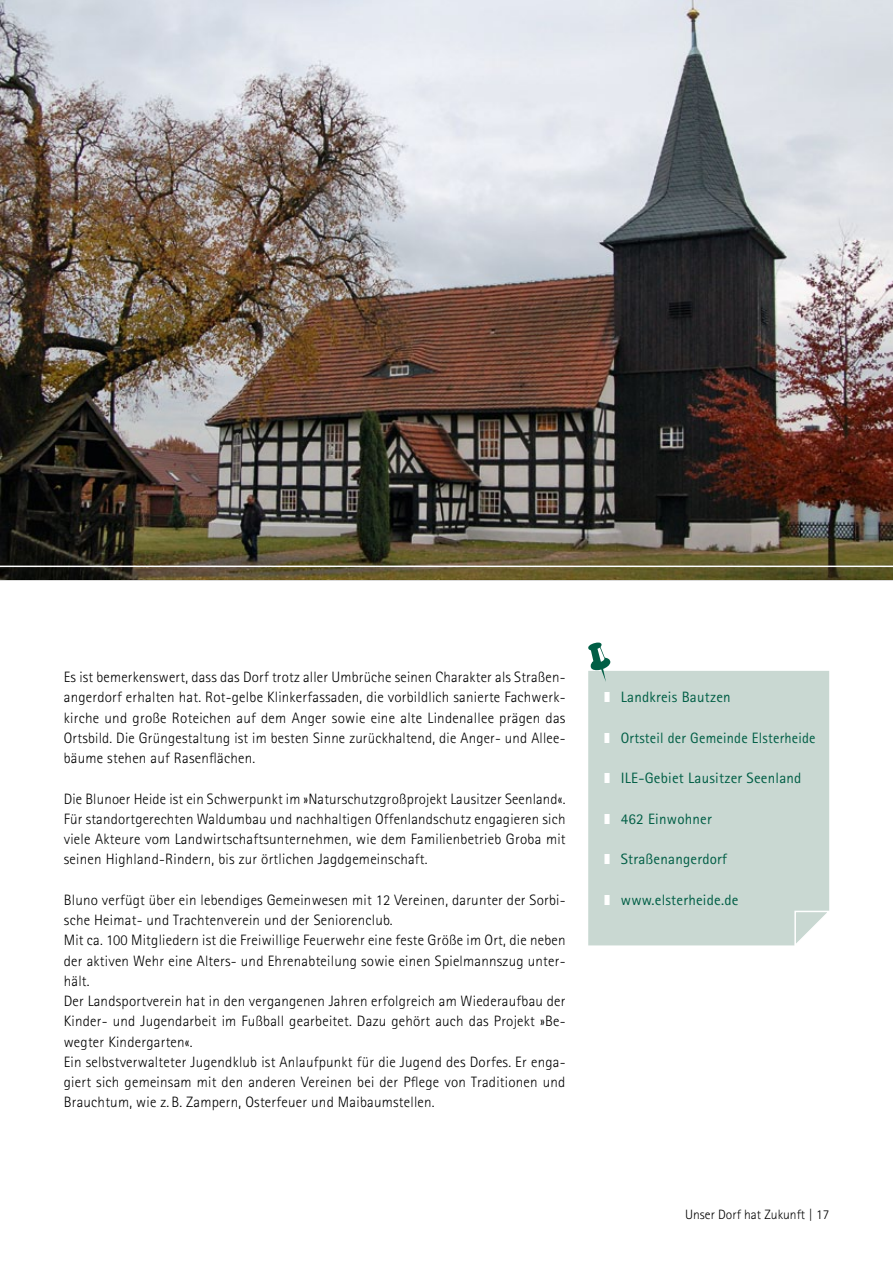
<style>
.page{position:relative;width:893px;height:1263px;background:#fff}
.page>*{position:absolute;margin:0;border:0;box-sizing:border-box;transform-origin:0 0}
.t1{font:300 15px/20.2px "Rotis Sans Serif";letter-spacing:.015em;color:#000;text-align:justify}
.t2{font:15px "Rotis Sans Serif";letter-spacing:.015em;color:#005e45}
.t3{font:15px "Rotis Sans Serif";letter-spacing:.015em;color:#005e45;scale:.96 1}
.t4{font:300 13.5px "Rotis Sans Serif";color:#000}
.s1{font-family:"Sandstein Zapf 0 wt";color:#fff}
</style>
<div class="page">
<div style="left:588px;top:671px;width:241px;height:274px;background:#c9d8d2"></div>
<svg style="left:794px;top:910px;width:35px;height:36px"></svg>
<svg style="left:588px;top:642px;width:22px;height:40px"></svg>
<img style="left:0;top:0;width:893px;height:580px">
<hr style="left:0;top:566px;width:893px;height:1px;background:#fff">
<p class="t1" style="left:64px;top:667px;width:503px">Es ist bemerkenswert, dass das Dorf trotz aller Umbrüche seinen Charakter als Straßen&shy;angerdorf erhalten hat. Rot-gelbe Klinkerfassaden, die vorbildlich sanierte Fachwerk&shy;kirche und große Roteichen auf dem Anger sowie eine alte Lindenallee prägen das Ortsbild. Die Grüngestaltung ist im besten Sinne zurückhaltend, die Anger- und Allee&shy;bäume stehen auf Rasenflächen.</p>
<p class="t1" style="left:64px;top:788px;width:503px">Die Blunoer Heide ist ein Schwerpunkt im »Naturschutzgroßprojekt Lausitzer Seenland«.<br>Für standortgerechten Waldumbau und nachhaltigen Offenlandschutz engagieren sich viele Akteure vom Landwirtschaftsunternehmen, wie dem Familienbetrieb Groba mit seinen Highland-Rindern, bis zur örtlichen Jagdgemeinschaft.</p>
<p class="t1" style="left:64px;top:889px;width:503px;text-align:left">Bluno verfügt über ein lebendiges Gemeinwesen mit 12 Vereinen, darunter der Sorbi&shy;sche Heimat- und Trachtenverein und der Seniorenclub.<br>Mit ca. 100 Mitgliedern ist die Freiwillige Feuerwehr eine feste Größe im Ort, die neben der aktiven Wehr eine Alters- und Ehrenabteilung sowie einen Spielmannszug unter&shy;hält.<br>Der Landsportverein hat in den vergangenen Jahren erfolgreich am Wiederaufbau der Kinder- und Jugendarbeit im Fußball gearbeitet. Dazu gehört auch das Projekt »Be&shy;wegter Kindergarten«.<br>Ein selbstverwalteter Jugendklub ist Anlaufpunkt für die Jugend des Dorfes. Er enga&shy;giert sich gemeinsam mit den anderen Vereinen bei der Pflege von Traditionen und Brauchtum, wie z. B. Zampern, Osterfeuer und Maibaumstellen.</p>
<p class="t2" style="left:604px;top:688px;width:128px"><span class="s1">N</span> Landkreis Bautzen</p>
<p class="t3" style="left:604px;top:729px;width:222px"><span class="s1">N</span> Ortsteil der Gemeinde Elsterheide</p>
<p class="t2" style="left:604px;top:769px;width:199px"><span class="s1">N</span> ILE-Gebiet Lausitzer Seenland</p>
<p class="t2" style="left:604px;top:810px;width:110px"><span class="s1">N</span> 462 Einwohner</p>
<p class="t2" style="left:604px;top:850px;width:125px"><span class="s1">N</span> Straßenangerdorf</p>
<p class="t2" style="left:604px;top:891px;width:136px"><span class="s1">N</span> www.elsterheide.de</p>
<p class="t4" style="left:685px;top:1206px;width:145px">Unser Dorf hat Zukunft | 17</p>
</div>
